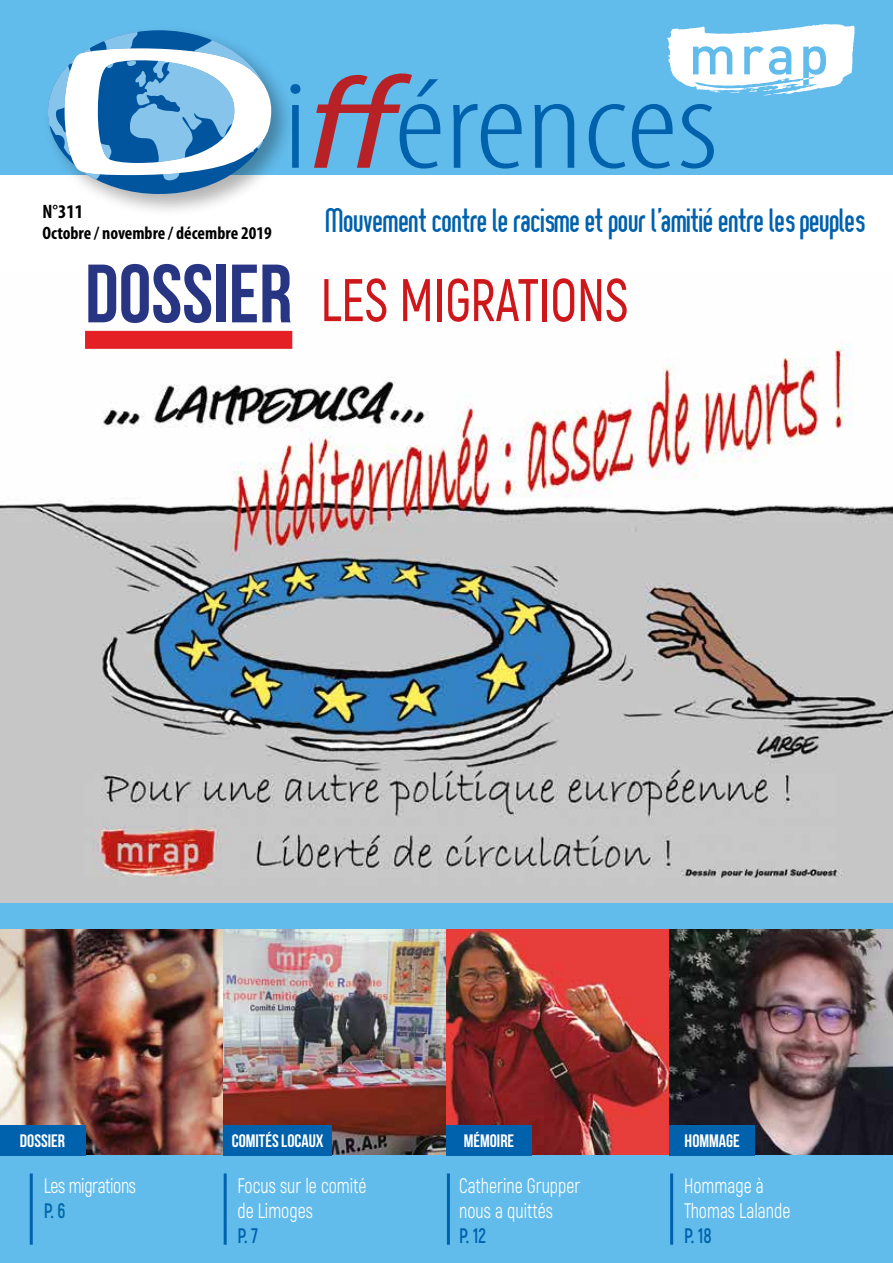
<style>
.page{position:relative;width:893px;height:1263px;background:#fff}
.page>*{position:absolute;margin:0;border:0;box-sizing:border-box;transform-origin:0 0}
.t1{font:300 condensed 130.65px "Myriad Pro";color:#0061ad;scale:1.18 1}
.t2{font:600 60px "Akrobat";color:#cd171a;scale:.85 1}
.t3{font:33.45px "z Prozak";letter-spacing:.01em;color:#0061ad}
.t4{font:21px/25.2px "Akrobat";color:#fff;scale:.85 1}
.t5{font:21px "Akrobat";letter-spacing:-.02em;color:#fff;scale:.85 1}
.t6{font:700 21px "Akrobat";color:#0061ad;scale:.85 1}
.t7{font:700 21px "Akrobat";color:#0069a9;scale:.85 1}
.t8{font:700 condensed 19.5px "Myriad Pro";color:#000}
.t9{font:700 18px "Bebas Neue";color:#fff}
.t10{font:700 condensed 18px "Myriad Pro";color:#000}
.s1{font-weight:400;font-style:italic;font-stretch:normal;color:#b82227}
.s2{font-family:"Bebas Neue";font-weight:700;font-size:82.5px;color:#283583}
</style>
<div class="page">
<img style="left:0;top:330px;width:893px;height:574px">
<div style="left:0;top:0;width:893px;height:222px;background:#61bbeb"></div>
<div style="left:0;top:175px;width:893px;height:85px;background:#fff"></div>
<svg style="left:667px;top:24px;width:188px;height:71px"></svg>
<div style="left:43px;top:25px;width:251px;height:192px;background:#000;opacity:.3"></div>
<div style="left:48px;top:30px;width:222px;height:164px;background:#00559e;border-radius:50%"></div>
<div style="left:104px;top:31px;width:33px;height:10px;background:#61bbeb"></div>
<svg style="left:48px;top:32px;width:223px;height:148px"></svg>
<img style="left:0;top:929px;width:223px;height:227px">
<img style="left:223px;top:929px;width:223px;height:227px">
<img style="left:446px;top:929px;width:224px;height:227px">
<img style="left:670px;top:929px;width:223px;height:227px">
<div style="left:0;top:1156px;width:893px;height:107px;background:#61bbeb"></div>
<hr style="left:30px;top:1173px;width:3px;height:72px;background:#0061ad">
<hr style="left:224px;top:1173px;width:3px;height:72px;background:#0061ad">
<hr style="left:447px;top:1173px;width:3px;height:72px;background:#0061ad">
<hr style="left:670px;top:1173px;width:3px;height:72px;background:#0061ad">
<div style="left:0;top:1125px;width:85px;height:31px;background:#0061ad"></div>
<div style="left:223px;top:1125px;width:109px;height:31px;background:#0061ad"></div>
<div style="left:446px;top:1125px;width:85px;height:31px;background:#0061ad"></div>
<div style="left:670px;top:1125px;width:85px;height:31px;background:#0061ad"></div>
<div style="left:85px;top:331px;width:207px;height:18px;background:#e52025"></div>
<div style="left:0;top:904px;width:893px;height:25px;background:#61bbeb"></div>
<p class="t8" style="left:43px;top:200px;width:42px">N°311</p>
<p class="t10" style="left:43px;top:223px;width:231px">Octobre / novembre / décembre 2019</p>
<h1 class="t1" style="left:283px;top:47px;width:370px">i<span class="s1">ff</span>érences</h1>
<h3 class="t3" style="left:326px;top:201px;width:540px">Mouvement contre le racisme et pour l’amitié entre les peuples</h3>
<h2 class="t2" style="left:85px;top:264px;width:641px"><span class="s2">DOSSIER</span> LES MIGRATIONS</h2>
<p class="t9" style="left:20px;top:1131px;width:47px">DOSSIER</p>
<p class="t9" style="left:232px;top:1131px;width:93px">COMITÉS LOCAUX</p>
<p class="t9" style="left:464px;top:1131px;width:52px">MÉMOIRE</p>
<p class="t9" style="left:685px;top:1131px;width:57px">HOMMAGE</p>
<p class="t5" style="left:44px;top:1173px;width:110px">Les migrations</p>
<p class="t7" style="left:44px;top:1197px;width:27px">P. 6</p>
<p class="t4" style="left:238px;top:1173px;width:153px">Focus sur le comité de Limoges</p>
<p class="t6" style="left:238px;top:1222px;width:26px">P. 7</p>
<p class="t4" style="left:459px;top:1173px;width:144px">Catherine Grupper nous a quittés</p>
<p class="t6" style="left:459px;top:1222px;width:33px">P. 12</p>
<p class="t4" style="left:684px;top:1173px;width:127px">Hommage à<br>Thomas Lalande</p>
<p class="t6" style="left:684px;top:1222px;width:34px">P. 18</p>
</div>
